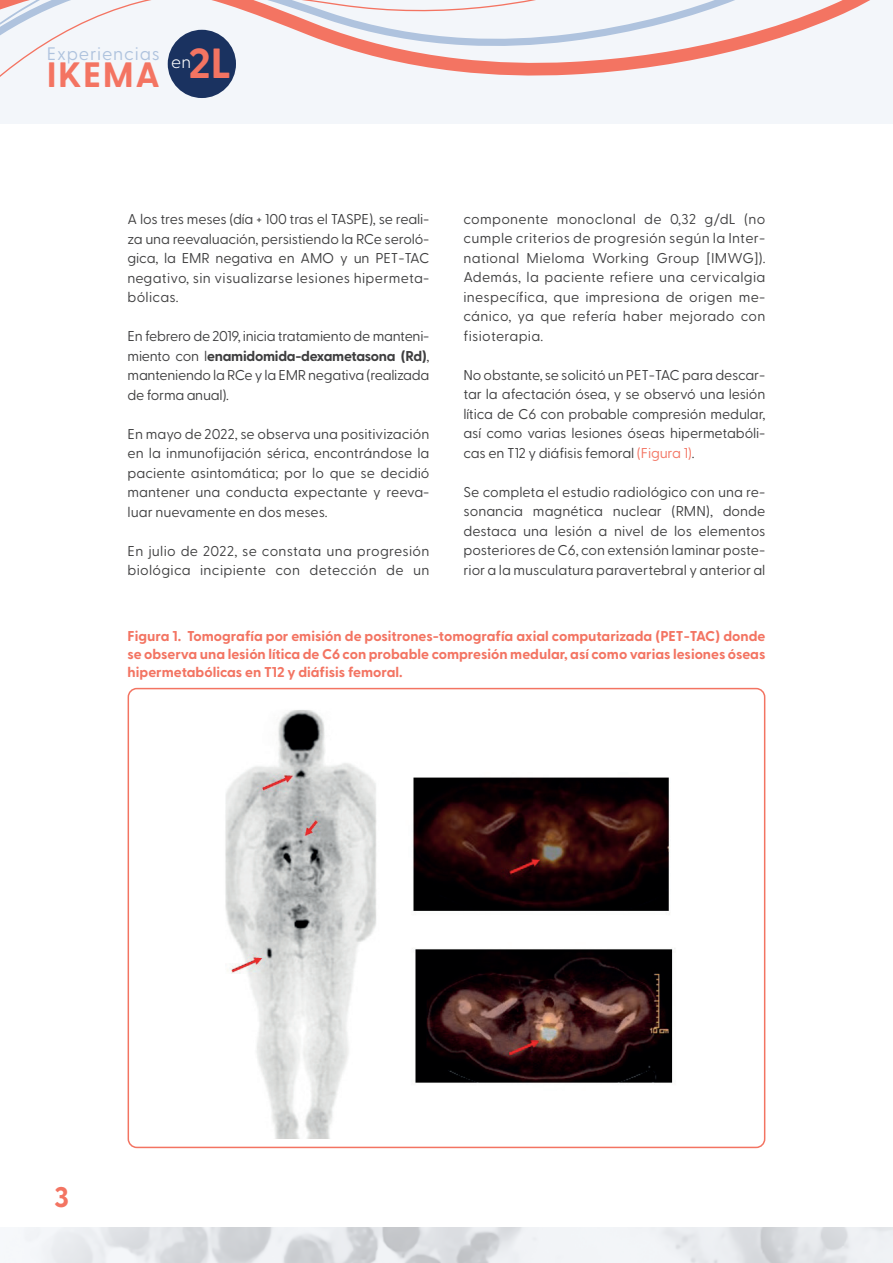
<style>
.page{position:relative;width:893px;height:1263px;background:#fff}
.page>*{position:absolute;margin:0;border:0;box-sizing:border-box;transform-origin:0 0}
.t1{font:700 42.15px "Greycliff CF";color:#f37462}
.t2{font:700 35.25px "Greycliff CF";letter-spacing:.045em;color:#f37462}
.t3{font:700 28.5px "Greycliff CF";color:#f37462}
.t4{font:18.15px "Greycliff CF";letter-spacing:.045em;color:#afc3de}
.t5{font:300 17.4px "Greycliff CF";color:#fff}
.t6{font:14.25px/19.5px "Greycliff CF";color:#3e3e3f;text-align:justify}
.t7{font:700 14.25px/18px "Greycliff CF";color:#f37462;text-align:justify}
.t8{font:14.25px/19.5px "Greycliff CF";letter-spacing:.02em;color:#3e3e3f}
.s1{font-weight:700}
.s2{color:#f37462}
</style>
<div class="page">
<div style="left:870px;top:0;width:20px;height:84px;background:#f3f6fa"></div>
<svg style="left:0;top:0;width:855px;height:123px;fill:#f3f6fa"></svg>
<div style="left:168px;top:30px;width:68px;height:68px;background:#1a3260;border-radius:50%"></div>
<img style="left:23px;top:1227px;width:870px;height:36px">
<div style="left:128px;top:688px;width:637px;height:460px;border:2px solid #f37462;border-radius:9px"></div>
<img style="left:225px;top:710px;width:450px;height:428px">
<p class="t4" style="left:47px;top:40px;width:115px">Experiencias</p>
<h2 class="t2" style="left:47px;top:47px;width:115px">IKEMA</h2>
<p class="t5" style="left:171px;top:49px;width:21px">en</p>
<h1 class="t1" style="left:188px;top:31px;width:44px">2L</h1>
<p class="t6" style="left:128px;top:208px;width:303px">A los tres meses (día + 100 tras el TASPE), se reali&shy;za una reevaluación, persistiendo la RCe seroló&shy;gica, la EMR negativa en AMO y un PET-TAC negativo, sin visualizarse lesiones hipermeta&shy;bólicas.</p>
<p class="t6" style="left:128px;top:325px;width:304px">En febrero de 2019, inicia tratamiento de manteni&shy;miento con l<span class="s1">enamidomida-dexametasona (Rd)</span>, manteniendo la RCe y la EMR negativa (realizada de forma anual).</p>
<p class="t6" style="left:128px;top:423px;width:303px">En mayo de 2022, se observa una positivización en la inmunofijación sérica, encontrándose la paciente asintomática; por lo que se decidió mantener una conducta expectante y reeva&shy;luar nuevamente en dos meses.</p>
<p class="t8" style="left:128px;top:540px;width:303px">En julio de 2022, se constata una progresión biológica incipiente con detección de un</p>
<p class="t6" style="left:463px;top:208px;width:304px">componente monoclonal de 0,32 g/dL (no cumple criterios de progresión según la Inter&shy;national Mieloma Working Group [IMWG]).<br>Además, la paciente refiere una cervicalgia inespecífica, que impresiona de origen me&shy;cánico, ya que refería haber mejorado con fisioterapia.</p>
<p class="t6" style="left:463px;top:364px;width:304px">No obstante, se solicitó un PET-TAC para descar&shy;tar la afectación ósea, y se observó una lesión lítica de C6 con probable compresión medular, así como varias lesiones óseas hipermetabóli&shy;cas en T12 y diáfisis femoral <span class="s2">(Figura 1)</span>.</p>
<p class="t6" style="left:463px;top:481px;width:303px">Se completa el estudio radiológico con una re&shy;sonancia magnética nuclear (RMN), donde destaca una lesión a nivel de los elementos posteriores de C6, con extensión laminar poste&shy;rior a la musculatura paravertebral y anterior al</p>
<p class="t7" style="left:128px;top:626px;width:639px">Figura 1. Tomografía por emisión de positrones-tomografía axial computarizada (PET-TAC) donde se observa una lesión lítica de C6 con probable compresión medular, así como varias lesiones óseas hipermetabólicas en T12 y diáfisis femoral.</p>
<h3 class="t3" style="left:54px;top:1175px;width:16px">3</h3>
</div>
